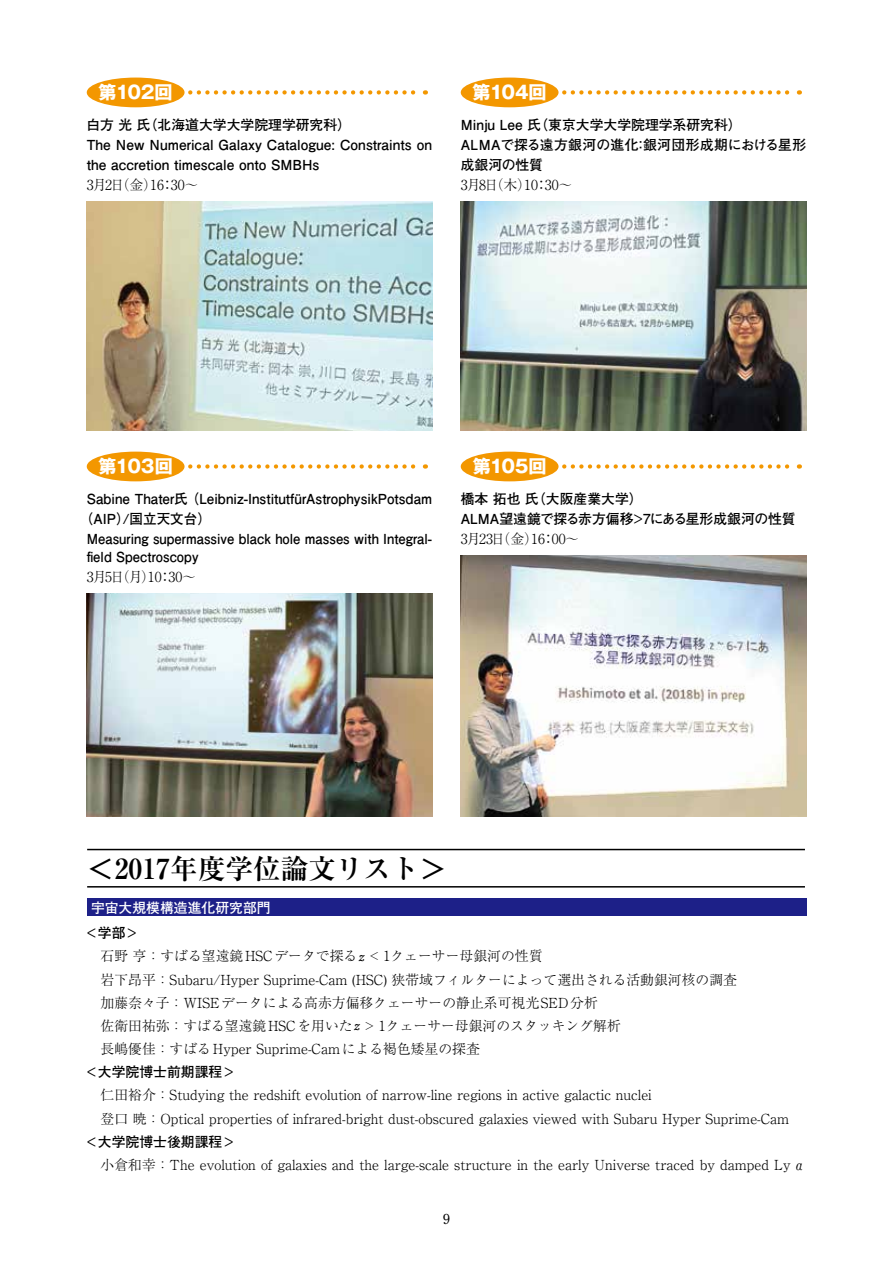
<style>
.page{position:relative;width:893px;height:1263px;background:#fff}
.page>*{position:absolute;margin:0;border:0;box-sizing:border-box;transform-origin:0 0}
.t1{font:700 27.6px "Ryumin Pro";color:#000}
.t2{font:700 18px "Gothic MB101 Pro";letter-spacing:-.045em;color:#fff}
.t3{font:300 13.8px/23.1px "Ryumin Pro";color:#000}
.t4{font:700 13.8px/20.2px "Futo Go B101 Pro";color:#000}
.t5{font:700 13.8px "Futo Go B101 Pro";color:#000;scale:.95 1}
.t6{font:300 13.8px "Ryumin Pro";letter-spacing:-.025em;color:#000}
.t7{font:700 13.8px "Futo Go B101 Pro";color:#fff}
.t8{font:700 13.8px "Futo Min A101 Pro";color:#000}
.s1{font-family:"Koz Min Pro";font-weight:400}
.s2{font-family:"Hoefler Text";font-weight:400;font-style:italic}
</style>
<div class="page">
<img style="left:87px;top:202px;width:345px;height:229px">
<img style="left:460px;top:202px;width:346px;height:229px">
<img style="left:87px;top:594px;width:345px;height:222px">
<img style="left:460px;top:556px;width:346px;height:260px">
<svg style="left:188px;top:464px;width:238px;height:5px"></svg>
<div style="left:87px;top:452px;width:98px;height:29px;background:#f39700;border-radius:50%"></div>
<svg style="left:558px;top:464px;width:242px;height:5px"></svg>
<div style="left:461px;top:452px;width:97px;height:29px;background:#f39700;border-radius:50%"></div>
<svg style="left:188px;top:90px;width:238px;height:5px"></svg>
<div style="left:87px;top:78px;width:98px;height:29px;background:#f39700;border-radius:50%"></div>
<svg style="left:558px;top:90px;width:242px;height:5px"></svg>
<div style="left:461px;top:78px;width:97px;height:29px;background:#f39700;border-radius:50%"></div>
<hr style="left:87px;top:849px;width:718px;height:1px;background:#000">
<hr style="left:87px;top:886px;width:718px;height:1px;background:#000">
<div style="left:87px;top:899px;width:719px;height:17px;background:#1d2088"></div>
<h2 class="t2" style="left:99px;top:77px;width:76px">第102回</h2>
<p class="t4" style="left:86px;top:112px;width:347px">白方 光 氏（北海道大学大学院理学研究科）<br>The New Numerical Galaxy Catalogue: Constraints on the accretion timescale onto SMBHs</p>
<p class="t3" style="left:87px;top:172px;width:111px">3月2日（金）16<span class="s1">：</span>30～</p>
<h2 class="t2" style="left:473px;top:77px;width:76px">第104回</h2>
<p class="t4" style="left:461px;top:112px;width:347px">Minju Lee 氏（東京大学大学院理学系研究科）<br>ALMAで探る遠方銀河の進化：銀河団形成期における星形成銀河の性質</p>
<p class="t3" style="left:461px;top:172px;width:111px">3月8日（木）10<span class="s1">：</span>30～</p>
<h2 class="t2" style="left:99px;top:452px;width:76px">第103回</h2>
<p class="t4" style="left:87px;top:486px;width:347px">Sabine Thater氏 （Leibniz-InstitutfürAstrophysikPotsdam</p>
<p class="t4" style="left:80px;top:507px;width:133px">（AIP）/国立天文台）</p>
<p class="t5" style="left:87px;top:528px;width:365px">Measuring supermassive black hole masses with Integral-</p>
<p class="t5" style="left:87px;top:546px;width:119px">field Spectroscopy</p>
<p class="t3" style="left:87px;top:564px;width:108px">3月5日（月）10<span class="s1">：</span>30～</p>
<h2 class="t2" style="left:473px;top:452px;width:75px">第105回</h2>
<p class="t4" style="left:461px;top:486px;width:337px">橋本 拓也 氏（大阪産業大学）<br>ALMA望遠鏡で探る赤方偏移&gt;7にある星形成銀河の性質</p>
<p class="t6" style="left:461px;top:528px;width:118px">3月23日（金）16<span class="s1">：</span>00～</p>
<h1 class="t1" style="left:87px;top:847px;width:361px">＜2017年度学位論文リスト＞</h1>
<p class="t7" style="left:91px;top:897px;width:181px">宇宙大規模構造進化研究部門</p>
<p class="t4" style="left:87px;top:921px;width:52px">&lt;学部&gt;</p>
<p class="t3" style="left:87px;top:943px;width:652px">　石野 亨：すばる望遠鏡HSCデータで探る<span class="s2">z</span> &lt; 1クェーサー母銀河の性質<br>　岩下昂平：Subaru/Hyper Suprime-Cam (HSC) 狭帯域フィルターによって選出される活動銀河核の調査　加藤奈々子：WISEデータによる高赤方偏移クェーサーの静止系可視光SED分析<br>　佐衛田祐弥：すばる望遠鏡HSCを用いた<span class="s2">z</span> &gt; 1クェーサー母銀河のスタッキング解析<br>　長嶋優佳：すばるHyper Suprime-Camによる褐色矮星の探査</p>
<p class="t4" style="left:87px;top:1060px;width:148px">&lt;大学院博士前期課程&gt;</p>
<p class="t3" style="left:87px;top:1082px;width:704px">　仁田裕介：Studying the redshift evolution of narrow-line regions in active galactic nuclei<br>　登口 暁：Optical properties of infrared-bright dust-obscured galaxies viewed with Subaru Hyper Suprime-Cam</p>
<p class="t4" style="left:87px;top:1130px;width:148px">&lt;大学院博士後期課程&gt;</p>
<p class="t3" style="left:87px;top:1152px;width:721px">　小倉和幸：The evolution of galaxies and the large-scale structure in the early Universe traced by damped Lyα</p>
<p class="t8" style="left:443px;top:1207px;width:9px">9</p>
</div>
